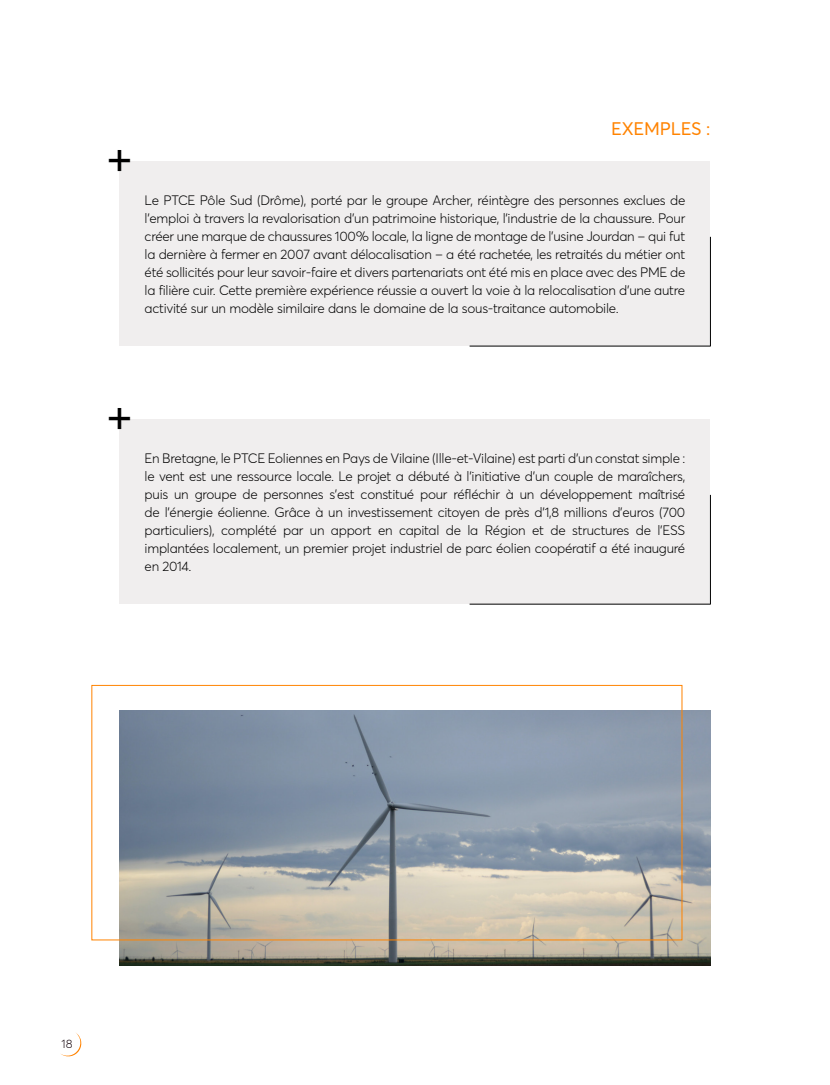
<style>
.page{position:relative;width:830px;height:1085px;background:#fff}
.page>*{position:absolute;margin:0;border:0;box-sizing:border-box;transform-origin:0 0}
.t1{font:45px "Averta Std";color:#000}
.t2{font:18px "Averta Std";letter-spacing:-.01em;color:#ff8300}
.t3{font:300 13.5px/18px "Averta Std";letter-spacing:-.02em;color:#000;text-align:justify}
.t4{font:300 12px "Averta Std";color:#1a0b12}
</style>
<div class="page">
<svg style="left:60px;top:1033px;width:22px;height:23px"></svg>
<div style="left:119px;top:162px;width:591px;height:184px;background:#f0eeee"></div>
<hr style="left:709px;top:237px;width:1px;height:109px;background:#000">
<hr style="left:469px;top:345px;width:240px;height:1px;background:#000">
<div style="left:119px;top:419px;width:591px;height:185px;background:#f0eeee"></div>
<hr style="left:709px;top:495px;width:1px;height:109px;background:#000">
<hr style="left:469px;top:603px;width:240px;height:1px;background:#000">
<img style="left:119px;top:710px;width:591px;height:255px">
<div style="left:91px;top:685px;width:591px;height:255px;border:1px solid #ff8300"></div>
<h1 class="t1" style="left:106px;top:129px;width:28px">+</h1>
<h2 class="t2" style="left:610px;top:117px;width:101px">EXEMPLES :</h2>
<p class="t3" style="left:145px;top:191px;width:542px">Le PTCE Pôle Sud (Drôme), porté par le groupe Archer, réintègre des personnes exclues de l’emploi à travers la revalorisation d’un patrimoine historique, l’industrie de la chaussure. Pour créer une marque de chaussures 100% locale, la ligne de montage de l’usine Jourdan – qui fut la dernière à fermer en 2007 avant délocalisation – a été rachetée, les retraités du métier ont été sollicités pour leur savoir-faire et divers partenariats ont été mis en place avec des PME de la filière cuir. Cette première expérience réussie a ouvert la voie à la relocalisation d’une autre activité sur un modèle similaire dans le domaine de la sous-traitance automobile.</p>
<h1 class="t1" style="left:106px;top:387px;width:28px">+</h1>
<p class="t3" style="left:145px;top:449px;width:542px">En Bretagne, le PTCE Eoliennes en Pays de Vilaine (Ille-et-Vilaine) est parti d’un constat simple : le vent est une ressource locale. Le projet a débuté à l’initiative d’un couple de maraîchers, puis un groupe de personnes s’est constitué pour réfléchir à un développement maîtrisé de l’énergie éolienne. Grâce à un investissement citoyen de près d’1,8 millions d’euros (700 particuliers), complété par un apport en capital de la Région et de structures de l’ESS implantées localement, un premier projet industriel de parc éolien coopératif a été inauguré en 2014.</p>
<p class="t4" style="left:61px;top:1036px;width:13px">18</p>
</div>
